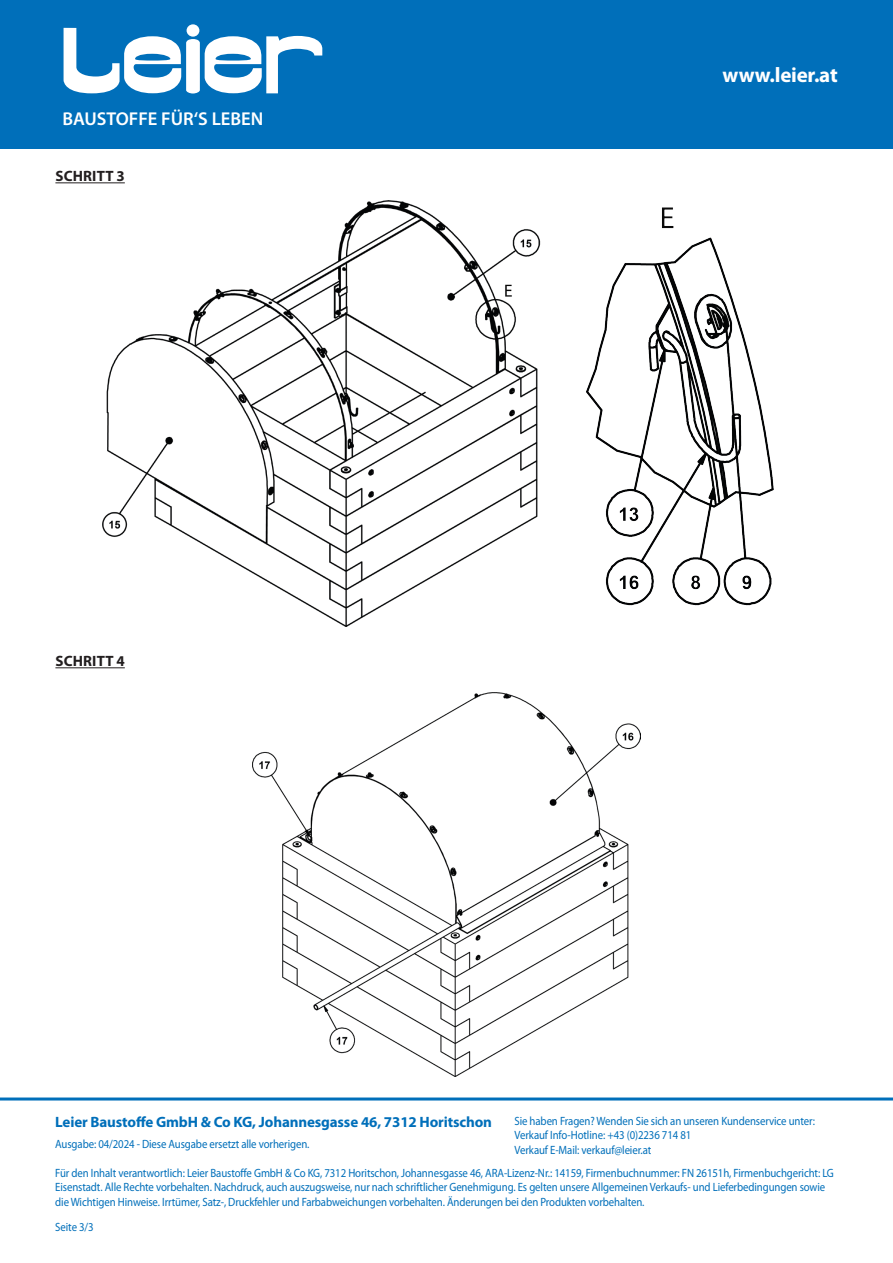
<style>
.page{position:relative;width:893px;height:1263px;background:#fff}
.page>*{position:absolute;margin:0;border:0;box-sizing:border-box;transform-origin:0 0}
.t1{font:700 21px "Myriad Pro";letter-spacing:-.01em;color:#fff}
.t2{font:600 18.6px "Myriad Pro";color:#fff}
.t3{font:700 15px "Myriad Pro";letter-spacing:-.01em;color:#006fba}
.Standard-Text_Großbuchstaben{font:700 15px "Myriad Pro";letter-spacing:.01em;color:#231f20}
.t4{font:12px/14.4px "Myriad Pro";letter-spacing:-.01em;color:#006fba;scale:.9 1}
</style>
<div class="page">
<hr style="left:0;top:1097px;width:893px;height:3px;background:#006fba">
<div style="left:0;top:0;width:893px;height:149px;background:#006fba"></div>
<div style="left:187px;top:24px;width:12px;height:13px;background:#fff;border-radius:50%"></div>
<svg style="left:64px;top:28px;width:259px;height:66px"></svg>
<img style="left:253px;top:693px;width:387px;height:383px">
<img style="left:103px;top:201px;width:438px;height:425px">
<hr style="left:55px;top:182px;width:70px;height:1px;background:#231f20">
<hr style="left:55px;top:667px;width:70px;height:1px;background:#231f20">
<img style="left:586px;top:207px;width:188px;height:399px">
<h2 class="t2" style="left:62px;top:108px;width:202px">BAUSTOFFE FÜR‘S LEBEN</h2>
<p class="Standard-Text_Großbuchstaben" style="left:55px;top:168px;width:71px">SCHRITT 3</p>
<p class="Standard-Text_Großbuchstaben" style="left:55px;top:653px;width:71px">SCHRITT 4</p>
<h1 class="t1" style="left:722px;top:63px;width:117px">www.leier.at</h1>
<p class="t3" style="left:55px;top:1114px;width:438px">Leier Baustoffe GmbH &amp; Co KG, Johannesgasse 46, 7312 Horitschon</p>
<p class="t4" style="left:55px;top:1166px;width:867px">Für den Inhalt verantwortlich: Leier Baustoffe GmbH &amp; Co KG, 7312 Horitschon, Johannesgasse 46, ARA-Lizenz-Nr.: 14159, Firmenbuchnummer: FN 26151h, Firmenbuchgericht: LG<br>Eisenstadt. Alle Rechte vorbehalten. Nachdruck, auch auszugsweise, nur nach schriftlicher Genehmigung. Es gelten unsere Allgemeinen Verkaufs- und Lieferbedingungen sowie die Wichtigen Hinweise. Irrtümer, Satz-, Druckfehler und Farbabweichungen vorbehalten. Änderungen bei den Produkten vorbehalten.</p>
<p class="t4" style="left:514px;top:1114px;width:335px">Sie haben Fragen? Wenden Sie sich an unseren Kundenservice unter:<br>Verkauf Info-Hotline: +43 (0)2236 714 81<br>Verkauf E-Mail: verkauf@leier.at</p>
<p class="t4" style="left:55px;top:1136px;width:284px">Ausgabe: 04/2024 - Diese Ausgabe ersetzt alle vorherigen.</p>
<p class="t4" style="left:55px;top:1219px;width:44px">Seite 3/3</p>
</div>
